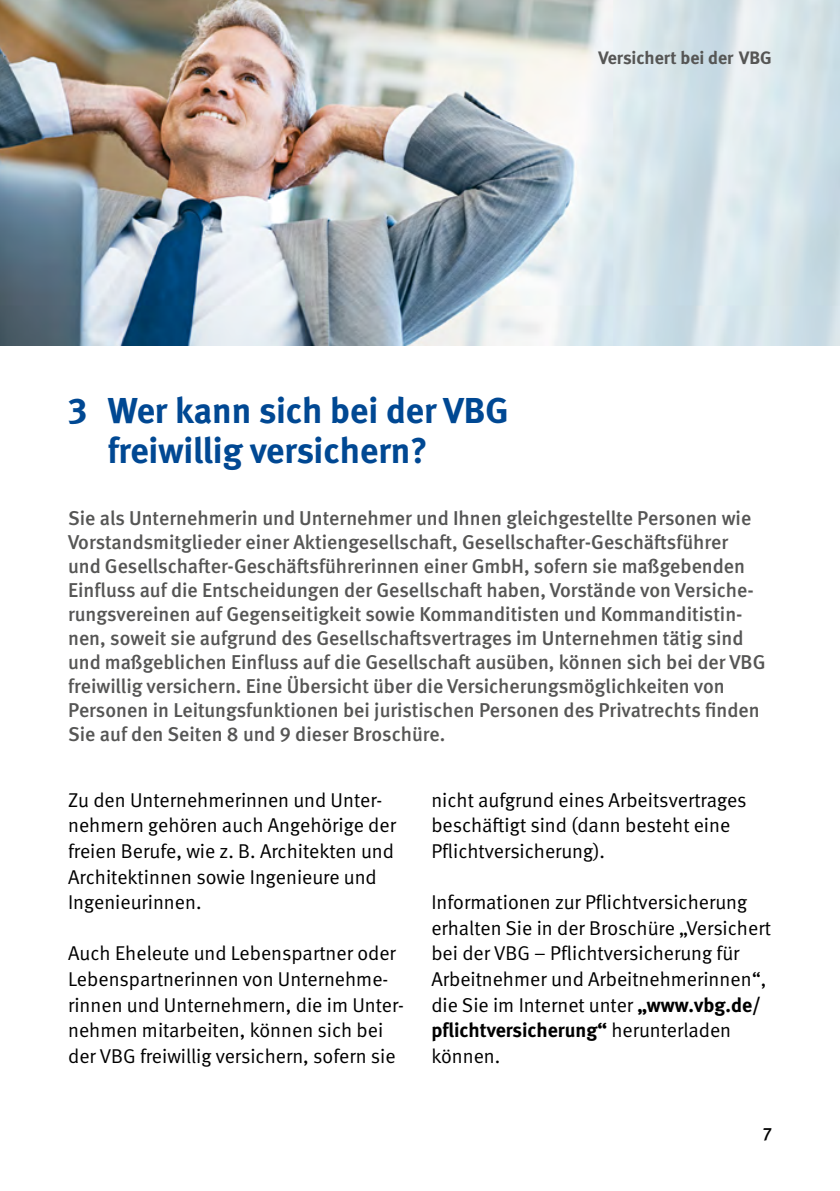
<style>
.page{position:relative;width:840px;height:1191px;background:#fff}
.page>*{position:absolute;margin:0;border:0;box-sizing:border-box;transform-origin:0 0}
.t1{font:700 36px/40px "DGUV Meta";color:#004893}
.Anleser_2__10pt{font:500 20px/24px "DGUV Meta";color:#565655}
.Fließtext{font:20px/25.6px "DGUV Meta";color:#000}
.t2{font:700 18px "DGUV Meta";color:#565655}
.t3{font:500 18px "DGUV Meta";color:#000}
.s1{font-weight:700}
</style>
<div class="page">
<img style="left:0;top:0;width:839px;height:346px">
<p class="t2" style="left:598px;top:47px;width:175px">Versichert bei der VBG</p>
<p class="t1" style="left:108px;top:391px;width:402px;text-indent:-40px">3 Wer kann sich bei der VBG freiwillig versichern?</p>
<p class="Anleser_2__10pt" style="left:68px;top:507px;width:698px">Sie als Unternehmerin und Unternehmer und Ihnen gleichgestellte Personen wie Vorstandsmitglieder einer Aktiengesellschaft, Gesellschafter-Geschäftsführer und Gesellschafter-Geschäftsführerinnen einer GmbH, sofern sie maßgebenden Einfluss auf die Entscheidungen der Gesellschaft haben, Vorstände von Versiche&shy;rungsvereinen auf Gegenseitigkeit sowie Kommanditisten und Kommanditistin&shy;nen, soweit sie aufgrund des Gesellschaftsvertrages im Unternehmen tätig sind und maßgeblichen Einfluss auf die Gesellschaft ausüben, können sich bei der VBG freiwillig versichern. Eine Übersicht über die Versicherungsmöglichkeiten von Personen in Leitungsfunktionen bei juristischen Personen des Privatrechts finden Sie auf den Seiten 8 und 9 dieser Broschüre.</p>
<p class="Fließtext" style="left:68px;top:787px;width:329px">Zu den Unternehmerinnen und Unter&shy;nehmern gehören auch Angehörige der freien Berufe, wie z. B. Architekten und Architektinnen sowie Ingenieure und Ingenieurinnen.</p>
<p class="Fließtext" style="left:68px;top:941px;width:337px">Auch Eheleute und Lebenspartner oder Lebenspartnerinnen von Unternehme&shy;rinnen und Unternehmern, die im Unter&shy;nehmen mitarbeiten, können sich bei der VBG freiwillig versichern, sofern sie</p>
<p class="Fließtext" style="left:431px;top:787px;width:316px">nicht aufgrund eines Arbeitsvertrages beschäftigt sind (dann besteht eine<br>Pflichtversicherung).</p>
<p class="Fließtext" style="left:431px;top:890px;width:341px">Informationen zur Pflichtversicherung erhalten Sie in der Broschüre „Versichert bei der VBG – Pflichtversicherung für Arbeitnehmer und Arbeitnehmerinnen“, die Sie im Internet unter <span class="s1">„www.vbg.de/ pflichtversicherung“</span> herunterladen können.</p>
<p class="t3" style="left:762px;top:1123px;width:11px">7</p>
</div>
